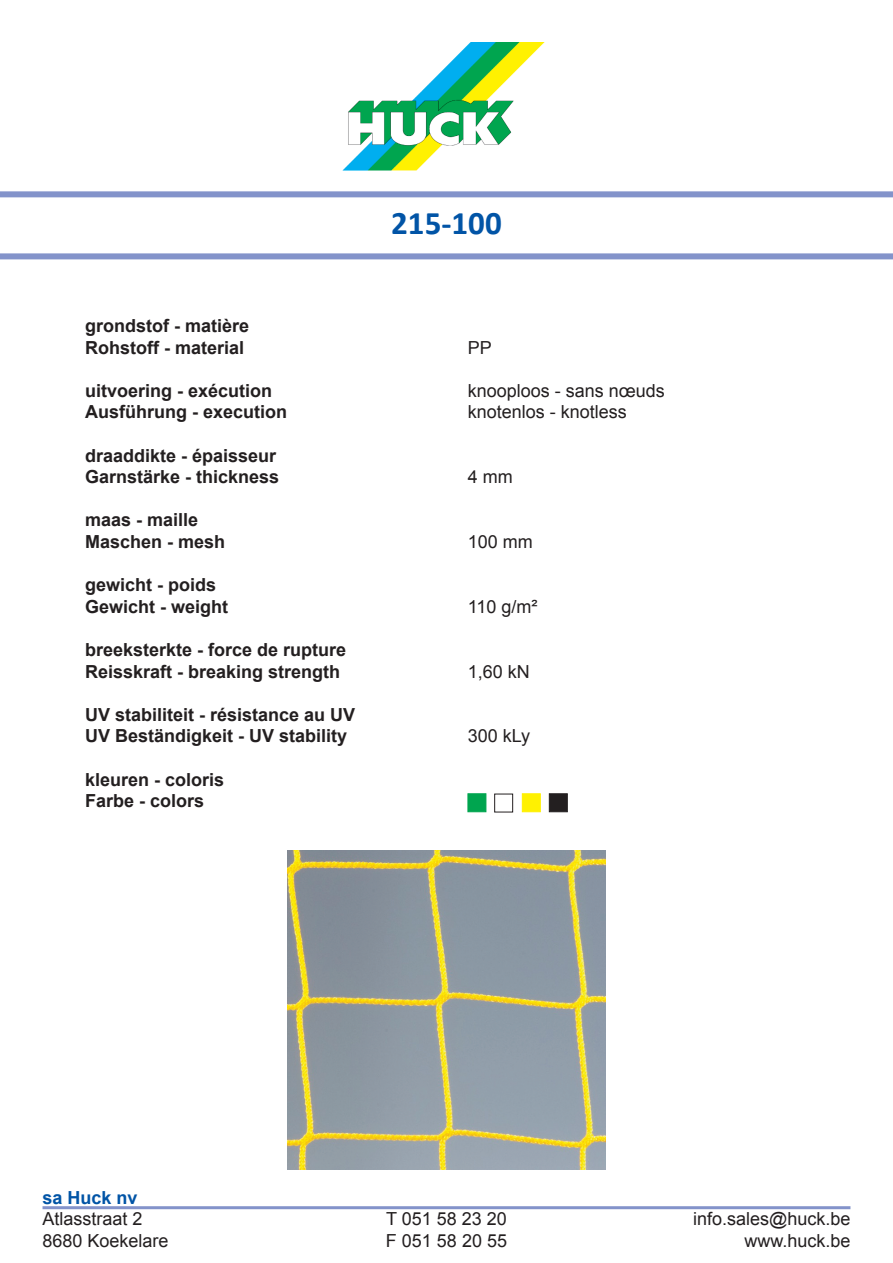
<style>
.page{position:relative;width:893px;height:1263px;background:#fff}
.page>*{position:absolute;margin:0;border:0;box-sizing:border-box;transform-origin:0 0}
.t1{font:700 33px "Calibri";color:#0154a6}
.t2{font:700 18px/21.6px "Arial";color:#231f20}
.t3{font:18px/21.6px "Arial";color:#231f20}
.t4{font:700 18px "Arial";color:#0154a6}
</style>
<div class="page">
<img style="left:343px;top:43px;width:201px;height:127px">
<svg style="left:0;top:191px;width:893px;height:68px"></svg>
<hr style="left:43px;top:1206px;width:807px;height:3px;background:#8393ca">
<img style="left:287px;top:850px;width:319px;height:319px">
<p class="t2" style="left:85px;top:315px;width:166px">grondstof - matière<br>Rohstoff - material</p>
<p class="t2" style="left:85px;top:380px;width:204px">uitvoering - exécution<br>Ausführung - execution</p>
<p class="t2" style="left:85px;top:445px;width:196px">draaddikte - épaisseur<br>Garnstärke - thickness</p>
<p class="t2" style="left:85px;top:509px;width:142px">maas - maille<br>Maschen - mesh</p>
<p class="t2" style="left:85px;top:574px;width:145px">gewicht - poids<br>Gewicht - weight</p>
<p class="t2" style="left:85px;top:639px;width:263px">breeksterkte - force de rupture<br>Reisskraft - breaking strength</p>
<p class="t2" style="left:85px;top:704px;width:272px">UV stabiliteit - résistance au UV<br>UV Beständigkeit - UV stability</p>
<p class="t2" style="left:85px;top:769px;width:141px">kleuren - coloris<br>Farbe - colors</p>
<h1 class="t1" style="left:391px;top:209px;width:112px">215-100</h1>
<p class="t3" style="left:468px;top:337px;width:26px">PP</p>
<p class="t3" style="left:468px;top:380px;width:199px">knooploos - sans nœuds knotenlos - knotless</p>
<p class="t3" style="left:468px;top:466px;width:46px">4 mm</p>
<p class="t3" style="left:468px;top:531px;width:67px">100 mm</p>
<p class="t3" style="left:468px;top:596px;width:71px">110 g/m²</p>
<p class="t3" style="left:468px;top:661px;width:64px">1,60 kN</p>
<p class="t3" style="left:468px;top:725px;width:64px">300 kLy</p>
<p class="t4" style="left:43px;top:1187px;width:97px">sa Huck nv</p>
<p class="t3" style="left:43px;top:1208px;width:102px">Atlasstraat 2</p>
<p class="t3" style="left:386px;top:1208px;width:122px">T 051 58 23 20</p>
<p class="t3" style="left:693px;top:1208px;width:159px">info.sales@huck.be</p>
<p class="t3" style="left:43px;top:1230px;width:128px">8680 Koekelare</p>
<p class="t3" style="left:386px;top:1230px;width:123px">F 051 58 20 55</p>
<p class="t3" style="left:744px;top:1230px;width:108px">www.huck.be</p>
</div>
